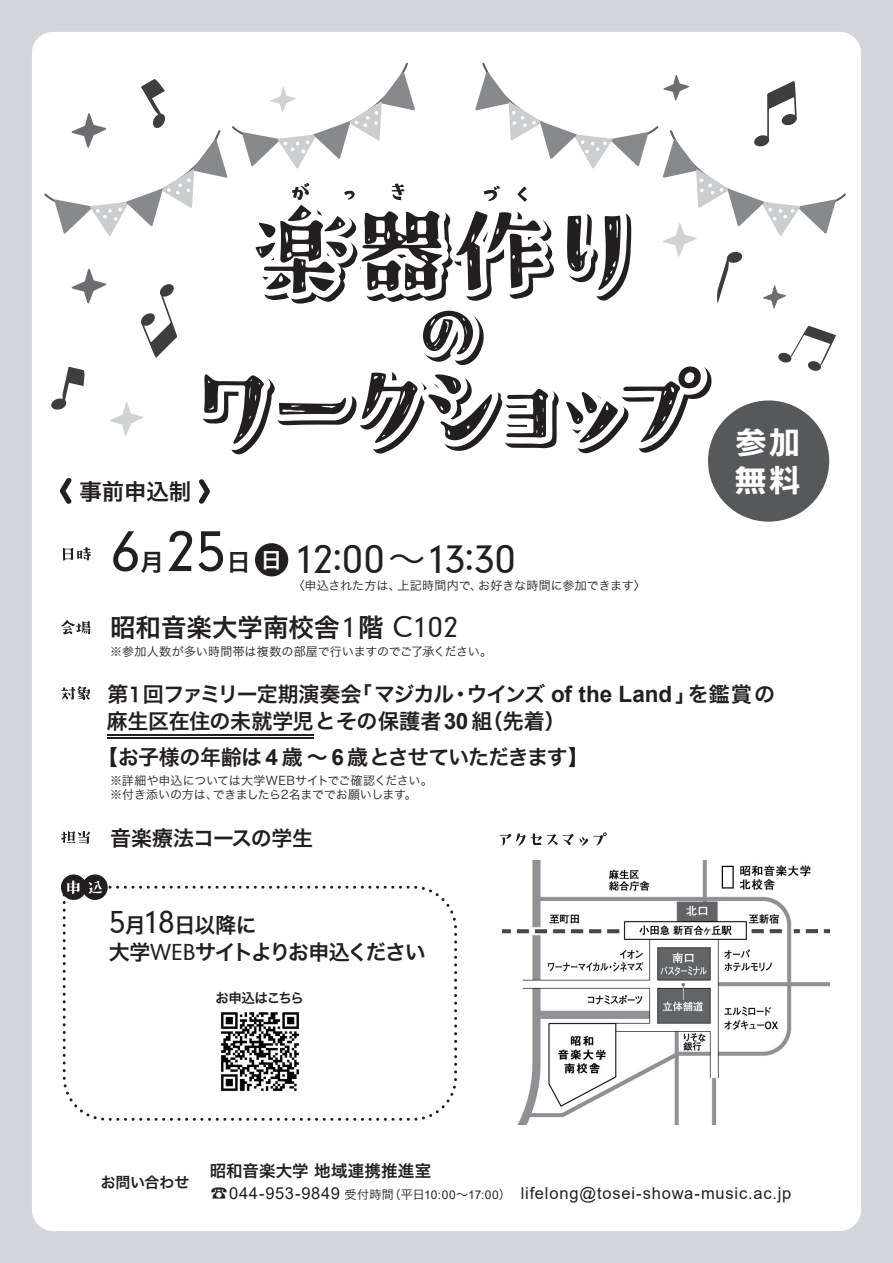
<style>
.page{position:relative;width:893px;height:1263px;background:#d4d5da}
.page>*{position:absolute;margin:0;border:0;box-sizing:border-box;transform-origin:0 0}
.t1{font:97.5px "craftmincho";color:#231f20}
.t2{font:90px "craftmincho";letter-spacing:-.235em;color:#231f20}
.t3{font:70.5px "craftmincho";color:#231f20}
.t4{font:54px "Geometric 706 BT Medium B";color:#231f20}
.t5{font:37.5px "Geometric 706 BT Medium B";letter-spacing:-.04em;color:#231f20}
.t6{font:31.35px/37px "Seibi Isarago B";color:#fff;scale:1.05 1}
.t7{font:25.5px "Hira Kaku Pro W6";color:#231f20}
.t8{font:24px "Hira Kaku Pro W6";color:#231f20}
.t9{font:22.5px "Hira Kaku Pro W6";letter-spacing:-.005em;color:#231f20}
.t10{font:21.3px "Hira Kaku Pro W6";color:#fff}
.t11{font:21px/27px "Hira Kaku Pro W6";letter-spacing:-.03em;color:#231f20}
.t12{font:21px/27px "Hira Kaku Pro W6";letter-spacing:-.07em;color:#231f20}
.t13{font:19.5px "craftmincho";color:#231f20}
.t14{font:16.5px "Arial";letter-spacing:.045em;color:#231f20}
.t15{font:16.5px "Hira Kaku Pro W6";letter-spacing:.01em;color:#231f20}
.t16{font:15px "Hira Kaku Pro W6";letter-spacing:-.015em;color:#231f20}
.t17{font:13.5px "Hira Kaku Pro W6";letter-spacing:-.07em;color:#231f20}
.t18{font:12px/14.2px "Hira Kaku Pro W3";letter-spacing:-.005em;color:#231f20}
.s1{font-family:"Hira Kaku Pro W6";font-size:24px}
.s2{font-family:"Hira Kaku Pro W3"}
.s3{font-family:"Geometric 706 BT Medium B";font-size:27px}
.s4{font-size:19.5px}
.s5{font-family:"Arial";font-weight:700;font-size:22.5px}
.s6{font-family:"Geometric 706 BT Medium B";font-size:30px}
.s7{font-family:"Geometric 706 BT Medium B"}
.s8{font-family:"Koz Go Pr 6 N"}
.s9{font-family:"Hira Kaku Pro W3";font-size:12px}
.s10{font-size:12px}
.s11{font-family:"Koz Go Pr 6 N";font-size:12px}
</style>
<div class="page">
<div style="left:32px;top:32px;width:829px;height:1199px;background:#fff;border-radius:21px"></div>
<img style="left:502px;top:860px;width:327px;height:265px">
<svg style="left:62px;top:885px;width:396px;height:236px"></svg>
<div style="left:61px;top:874px;width:25px;height:26px;background:#231f20;border-radius:50%"></div>
<div style="left:82px;top:874px;width:26px;height:26px;background:#231f20;border-radius:50%"></div>
<div style="left:708px;top:400px;width:121px;height:122px;background:#57585a;border-radius:50%"></div>
<svg style="left:44px;top:62px;width:802px;height:392px"></svg>
<svg style="left:500px;top:832px;width:107px;height:14px"></svg>
<svg style="left:61px;top:686px;width:29px;height:14px"></svg>
<svg style="left:60px;top:478px;width:11px;height:26px"></svg>
<svg style="left:199px;top:479px;width:11px;height:25px"></svg>
<div style="left:255px;top:543px;width:33px;height:33px;background:#231f20;border-radius:50%"></div>
<svg style="left:63px;top:547px;width:28px;height:13px"></svg>
<svg style="left:61px;top:831px;width:29px;height:13px"></svg>
<svg style="left:60px;top:620px;width:31px;height:14px"></svg>
<svg style="left:61px;top:880px;width:19px;height:14px"></svg>
<svg style="left:89px;top:881px;width:13px;height:13px"></svg>
<img style="left:215px;top:1007px;width:90px;height:89px">
<hr style="left:107px;top:734px;width:207px;height:2px;background:#231f20">
<hr style="left:107px;top:737px;width:207px;height:2px;background:#231f20">
<h3 class="t13" style="left:290px;top:181px;width:21px">が</h3>
<h3 class="t13" style="left:340px;top:181px;width:21px">っ</h3>
<h3 class="t13" style="left:388px;top:181px;width:21px">き</h3>
<h3 class="t13" style="left:480px;top:183px;width:54px">づ く</h3>
<h1 class="t1" style="left:252px;top:197px;width:390px">楽器作り</h1>
<h3 class="t3" style="left:411px;top:293px;width:72px">の</h3>
<h2 class="t2" style="left:187px;top:357px;width:516px">ワークショップ</h2>
<h3 class="t9" style="left:79px;top:471px;width:113px">事前申込制</h3>
<h3 class="t4" style="left:110px;top:515px;width:32px">6</h3>
<h3 class="t8" style="left:140px;top:540px;width:25px">月</h3>
<h3 class="t4" style="left:165px;top:515px;width:62px">25</h3>
<h3 class="t5" style="left:227px;top:533px;width:290px"><span class="s1">日</span> 12:00<span class="s2">～</span>13:30</h3>
<h3 class="t10" style="left:261px;top:540px;width:23px">日</h3>
<p class="t18" style="left:293px;top:578px;width:354px">〈申込された方は、上記時間内で、お好きな時間に参加できます〉</p>
<h3 class="t7" style="left:110px;top:604px;width:349px">昭和音楽大学南校舎<span class="s3">1</span>階 <span class="s3">C102</span></h3>
<p class="t18" style="left:110px;top:643px;width:383px">※参加人数が多い時間帯は複数の部屋で行いますのでご了承ください。</p>
<h3 class="t6" style="left:734px;top:424px;width:65px">参加無料</h3>
<h3 class="t11" style="left:107px;top:680px;width:670px">第<span class="s4">1</span>回ファミリー定期演奏会「マジカル・ウインズ <span class="s5">of the Land</span>」を鑑賞の麻生区在住の未就学児とその保護者<span class="s5">30</span>組（先着）</h3>
<h3 class="t11" style="left:97px;top:743px;width:493px">【お子様の年齢は <span class="s5">4</span> 歳～ <span class="s5">6</span> 歳とさせていただきます】</h3>
<p class="t18" style="left:110px;top:772px;width:324px">※詳細や申込については大学WEBサイトでご確認ください。※付き添いの方は、できましたら2名まででお願いします。</p>
<h3 class="t11" style="left:110px;top:824px;width:205px">音楽療法コースの学生</h3>
<h3 class="t12" style="left:109px;top:910px;width:318px"><span class="s6">5</span>月<span class="s6">18</span>日以降に<br>大学<span class="s7">WEB</span>サイトよりお申込ください</h3>
<p class="t17" style="left:216px;top:985px;width:90px">お申込はこちら</p>
<p class="t16" style="left:101px;top:1168px;width:90px">お問い合わせ</p>
<h3 class="t15" style="left:210px;top:1156px;width:223px">昭和音楽大学 地域連携推進室</h3>
<h3 class="t14" style="left:211px;top:1181px;width:582px"><span class="s8">☎</span>044-953-9849 <span class="s9">受付時間（平日</span><span class="s10">10:00</span><span class="s11">～</span><span class="s10">17:00</span><span class="s9">）</span> lifelong@tosei-showa-music.ac.jp</h3>
</div>
